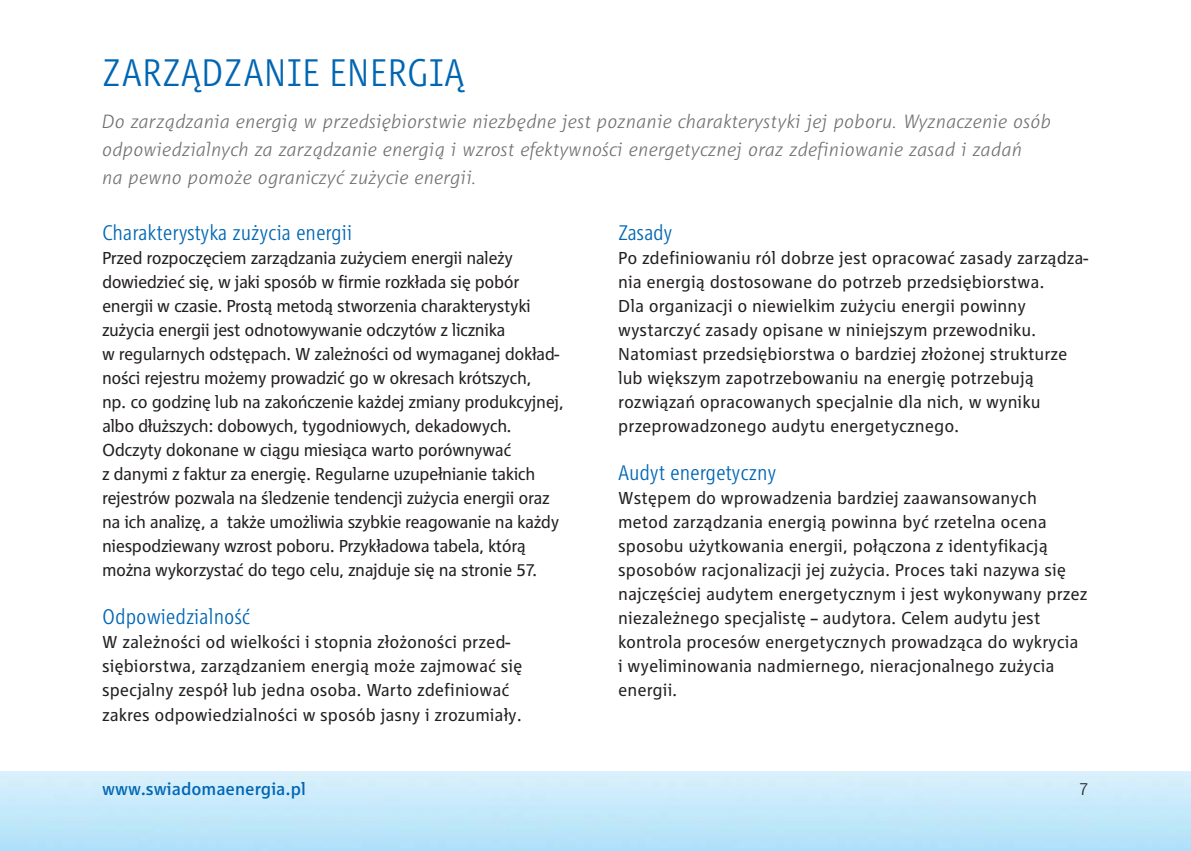
<style>
.page{position:relative;width:1191px;height:851px;background:#fff}
.page>*{position:absolute;margin:0;border:0;box-sizing:border-box;transform-origin:0 0}
.t1{font:40px "RWE Corp CEOP Light Condens";color:#0066b3}
.t2{font:22px "RWE Corp CEOP Light Condens";letter-spacing:-.005em;color:#0066b3}
.t3{font:italic 300 20px/28px "RWE Corp CEOP";letter-spacing:.005em;color:#6d6e70}
.t4{font:18px/24px "RWE Corp CEOP";color:#231f20}
.t5{font:18px/24px "RWE Corp CEOP";letter-spacing:-.025em;color:#231f20}
.t6{font:500 18px "RWE Corp CEOP";color:#0066b3}
.t7{font:300 18px "RWE Corp CEOP";color:#231f20}
</style>
<div class="page">
<h1 class="t1" style="left:102px;top:57px;width:364px">ZARZĄDZANIE ENERGIĄ</h1>
<p class="t3" style="left:102px;top:109px;width:950px">Do zarządzania energią w przedsiębiorstwie niezbędne jest poznanie charakterystyki jej poboru. Wyznaczenie osób odpowiedzialnych za zarządzanie energią i wzrost efektywności energetycznej oraz zdefiniowanie zasad i zadań<br>na pewno pomoże ograniczyć zużycie energii.</p>
<p class="t2" style="left:102px;top:224px;width:251px">Charakterystyka zużycia energii</p>
<p class="t5" style="left:102px;top:247px;width:463px">Przed rozpoczęciem zarządzania zużyciem energii należy dowiedzieć się, w jaki sposób w firmie rozkłada się pobór energii w czasie. Prostą metodą stworzenia charakterystyki zużycia energii jest odnotowywanie odczytów z licznika<br>w regularnych odstępach. W zależności od wymaganej dokład&shy;ności rejestru możemy prowadzić go w okresach krótszych,<br>np. co godzinę lub na zakończenie każdej zmiany produkcyjnej, albo dłuższych: dobowych, tygodniowych, dekadowych.<br>Odczyty dokonane w ciągu miesiąca warto porównywać<br>z danymi z faktur za energię. Regularne uzupeł nianie takich rejestrów pozwala na śledzenie tendencji zużycia energii oraz na ich analizę, a także umożliwia szybkie reagowanie na każdy niespodziewany wzrost poboru. Przykładowa tabela, którą można wykorzystać do tego celu, znajduje się na stronie 57.</p>
<p class="t2" style="left:102px;top:608px;width:150px">Odpowiedzialność</p>
<p class="t4" style="left:102px;top:631px;width:422px">W zależności od wielkości i stopnia złożoności przed&shy;siębiorstwa, zarządzaniem energią może zajmować się specjalny zespół lub jedna osoba. Warto zdefiniować zakres odpowiedzialności w sposób jasny i zrozumiały.</p>
<p class="t2" style="left:618px;top:224px;width:56px">Zasady</p>
<p class="t4" style="left:618px;top:247px;width:472px">Po zdefiniowaniu ról dobrze jest opracować zasady zarządza&shy;nia energią dostosowane do potrzeb przedsiębiorstwa.<br>Dla organizacji o niewielkim zużyciu energii powinny wystarczyć zasady opisane w niniejszym przewodniku.<br>Natomiast przedsiębiorstwa o bardziej złożonej strukturze lub większym zapotrzebowaniu na energię potrzebują rozwiązań opracowanych specjalnie dla nich, w wyniku przeprowadzonego audytu energetycznego.</p>
<p class="t2" style="left:618px;top:464px;width:160px">Audyt energetyczny</p>
<p class="t4" style="left:618px;top:487px;width:471px">Wstępem do wprowadzenia bardziej zaawansowanych metod zarządzania energią powinna być rzetelna ocena sposobu użytkowania energii, połączona z identyfikacją sposobów racjonalizacji jej zużycia. Proces taki nazywa się najczęściej audytem energetycznym i jest wykonywany przez niezależnego specjalistę – audytora. Celem audytu jest kontrola procesów energetycznych prowadząca do wykrycia i wyeliminowania nadmiernego, nieracjonalnego zużycia energii.</p>
<p class="t6" style="left:102px;top:782px;width:205px">www.swiadomaenergia.pl</p>
<p class="t7" style="left:1079px;top:779px;width:11px">7</p>
</div>
